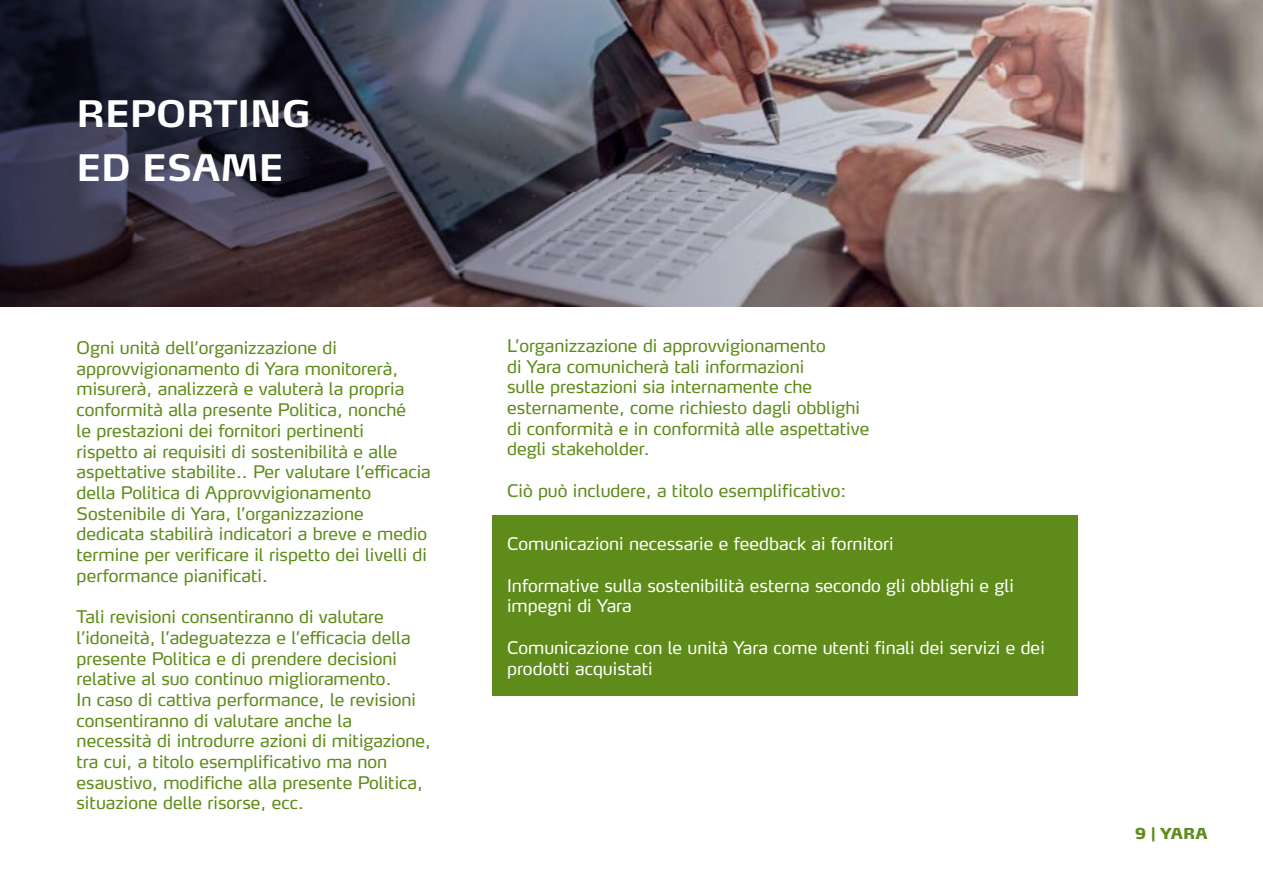
<style>
.page{position:relative;width:1263px;height:893px;background:#fff}
.page>*{position:absolute;margin:0;border:0;box-sizing:border-box;transform-origin:0 0}
.t1{font:700 36.15px/54px "Max";color:#fff}
.t2{font:17.25px/20.7px "Max";color:#5e8b19}
.t3{font:17.25px/20.7px "Max";color:#fff}
.t4{font:900 15px "Max LF";color:#5e8b19}
</style>
<div class="page">
<img style="left:0;top:0;width:1263px;height:306px">
<div style="left:492px;top:516px;width:586px;height:180px;background:#5e8b19"></div>
<p class="t1" style="left:77px;top:87px;width:236px">REPORTING<br>ED ESAME</p>
<p class="t2" style="left:77px;top:337px;width:356px">Ogni unità dell’organizzazione di approvvigionamento di Yara monitorerà, misurerà, analizzerà e valuterà la propria conformità alla presente Politica, nonché<br>le prestazioni dei fornitori pertinenti<br>rispetto ai requisiti di sostenibilità e alle aspettative stabilite.. Per valutare l’efficacia della Politica di Approvvigionamento Sostenibile di Yara, l’organizzazione dedicata stabilirà indicatori a breve e medio termine per verificare il rispetto dei livelli di performance pianificati.</p>
<p class="t2" style="left:77px;top:606px;width:356px">Tali revisioni consentiranno di valutare l’idoneità, l’adeguatezza e l’efficacia della presente Politica e di prendere decisioni relative al suo continuo miglioramento.<br>In caso di cattiva performance, le revisioni consentiranno di valutare anche la necessità di introdurre azioni di mitigazione, tra cui, a titolo esemplificativo ma non esaustivo, modifiche alla presente Politica, situazione delle risorse, ecc.</p>
<p class="t2" style="left:507px;top:335px;width:364px">L’organizzazione di approvvigionamento<br>di Yara comunicherà tali informazioni<br>sulle prestazioni sia internamente che esternamente, come richiesto dagli obblighi di conformità e in conformità alle aspettative degli stakeholder.</p>
<p class="t2" style="left:507px;top:480px;width:341px">Ciò può includere, a titolo esemplificativo:</p>
<p class="t3" style="left:507px;top:534px;width:388px">Comunicazioni necessarie e feedback ai fornitori</p>
<p class="t3" style="left:507px;top:575px;width:508px">Informative sulla sostenibilità esterna secondo gli obblighi e gli impegni di Yara</p>
<p class="t3" style="left:507px;top:637px;width:539px">Comunicazione con le unità Yara come utenti finali dei servizi e dei prodotti acquistati</p>
<p class="t4" style="left:1135px;top:824px;width:74px">9 | YARA</p>
</div>
